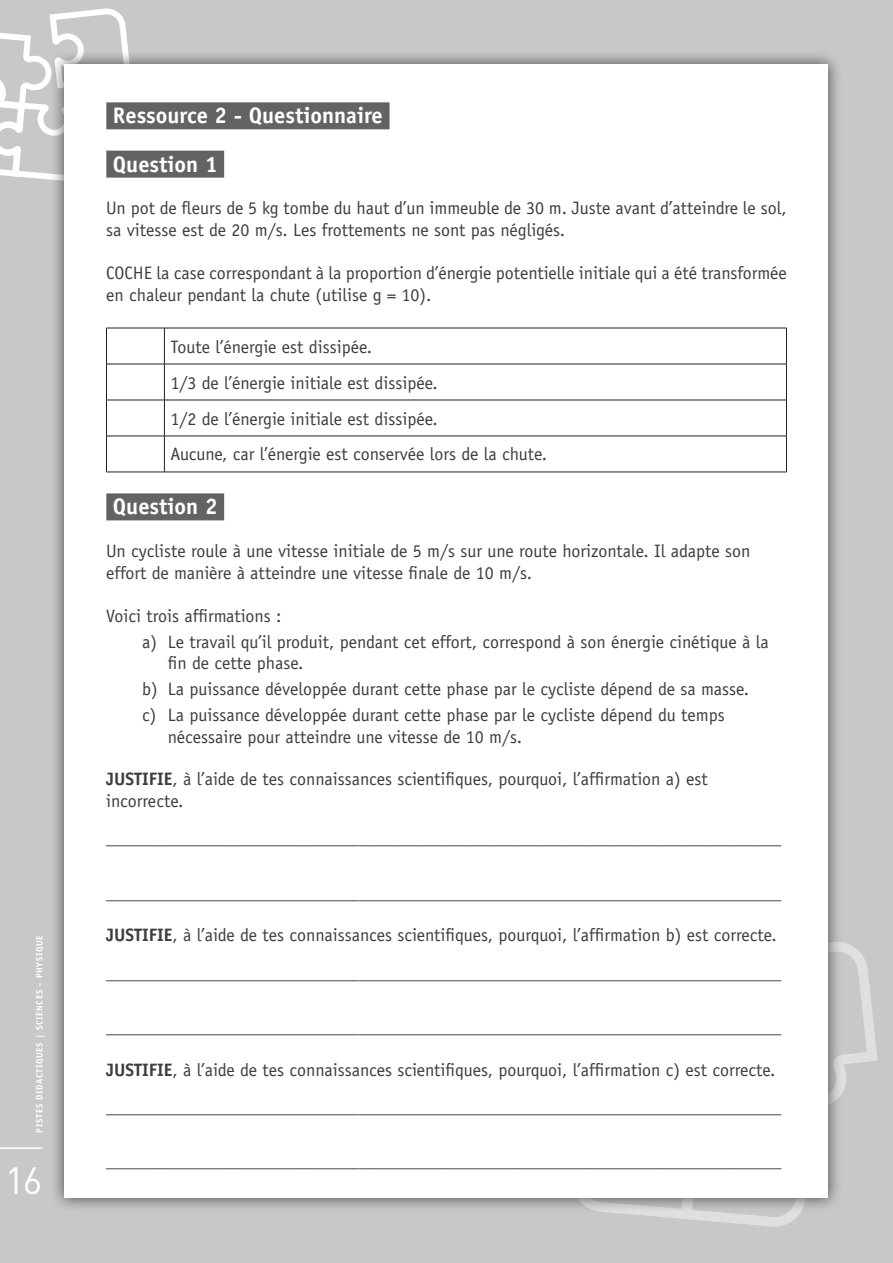
<style>
.page{position:relative;width:893px;height:1263px;background:#c7c8ca}
.page>*{position:absolute;margin:0;border:0;box-sizing:border-box;transform-origin:0 0}
.t1{font:37.5px "DINT";color:#fff}
.NIVEAU_2_2{font:700 22.5px "Officina Sans Std";color:#fff}
.NIVEAU_2_5{font:700 22.5px "Officina Sans Std";color:#fff}
.NIVEAU_1{font:18px/21.6px "Officina Sans Std";color:#3e3e3f}
.t2{font:700 9px "Officina Sans Std";letter-spacing:.08em;color:#fff}
.s1{font-weight:700}
</style>
<div class="page">
<svg style="left:0;top:8px;width:128px;height:172px"></svg>
<svg style="left:610px;top:942px;width:268px;height:285px"></svg>
<div style="left:50px;top:50px;width:792px;height:1162px;background:#231f20;opacity:.75"></div>
<div style="left:65px;top:65px;width:763px;height:1133px;background:#fff"></div>
<hr style="left:0;top:1147px;width:43px;height:2px;background:#fff">
<div style="left:106px;top:102px;width:284px;height:27px;background:#636366"></div>
<div style="left:106px;top:151px;width:118px;height:27px;background:#636366"></div>
<div style="left:106px;top:493px;width:118px;height:27px;background:#636366"></div>
<hr style="left:106px;top:328px;width:58px;height:1px;background:#231f20">
<hr style="left:106px;top:328px;width:1px;height:36px;background:#231f20">
<hr style="left:164px;top:328px;width:623px;height:1px;background:#231f20">
<hr style="left:164px;top:328px;width:1px;height:36px;background:#231f20">
<hr style="left:786px;top:328px;width:1px;height:36px;background:#231f20">
<hr style="left:106px;top:364px;width:58px;height:1px;background:#231f20">
<hr style="left:106px;top:364px;width:1px;height:36px;background:#231f20">
<hr style="left:164px;top:364px;width:623px;height:1px;background:#231f20">
<hr style="left:164px;top:364px;width:1px;height:36px;background:#231f20">
<hr style="left:786px;top:364px;width:1px;height:36px;background:#231f20">
<hr style="left:106px;top:400px;width:58px;height:1px;background:#231f20">
<hr style="left:106px;top:400px;width:1px;height:36px;background:#231f20">
<hr style="left:164px;top:400px;width:623px;height:1px;background:#231f20">
<hr style="left:164px;top:400px;width:1px;height:36px;background:#231f20">
<hr style="left:786px;top:400px;width:1px;height:36px;background:#231f20">
<hr style="left:106px;top:436px;width:58px;height:1px;background:#231f20">
<hr style="left:106px;top:436px;width:1px;height:36px;background:#231f20">
<hr style="left:164px;top:436px;width:623px;height:1px;background:#231f20">
<hr style="left:164px;top:436px;width:1px;height:36px;background:#231f20">
<hr style="left:786px;top:436px;width:1px;height:36px;background:#231f20">
<hr style="left:106px;top:472px;width:58px;height:1px;background:#231f20">
<hr style="left:164px;top:472px;width:623px;height:1px;background:#231f20">
<p class="t2" style="left:34px;top:1132px;width:199px;rotate:-90deg">PISTES DIDACTIQUES | SCIENCES - PHYSIQUE</p>
<h1 class="t1" style="left:5px;top:1157px;width:39px">16</h1>
<p class="NIVEAU_2_2" style="left:113px;top:102px;width:271px">Ressource 2 - Questionnaire</p>
<p class="NIVEAU_2_5" style="left:113px;top:150px;width:106px">Question 1</p>
<p class="NIVEAU_1" style="left:106px;top:198px;width:682px">Un pot de fleurs de 5 kg tombe du haut d’un immeuble de 30 m. Juste avant d’atteindre le sol, sa vitesse est de 20 m/s. Les frottements ne sont pas négligés.</p>
<p class="NIVEAU_1" style="left:106px;top:262px;width:682px">COCHE la case correspondant à la proportion d’énergie potentielle initiale qui a été transformée en chaleur pendant la chute (utilise g = 10).</p>
<p class="NIVEAU_1" style="left:170px;top:336px;width:203px">Toute l’énergie est dissipée.</p>
<p class="NIVEAU_1" style="left:170px;top:372px;width:269px">1/3 de l’énergie initiale est dissipée.</p>
<p class="NIVEAU_1" style="left:170px;top:408px;width:269px">1/2 de l’énergie initiale est dissipée.</p>
<p class="NIVEAU_1" style="left:170px;top:444px;width:378px">Aucune, car l’énergie est conservée lors de la chute.</p>
<p class="NIVEAU_2_5" style="left:113px;top:493px;width:106px">Question 2</p>
<p class="NIVEAU_1" style="left:106px;top:540px;width:646px">Un cycliste roule à une vitesse initiale de 5 m/s sur une route horizontale. Il adapte son effort de manière à atteindre une vitesse finale de 10 m/s.</p>
<p class="NIVEAU_1" style="left:106px;top:605px;width:177px">Voici trois affirmations :</p>
<p class="NIVEAU_1" style="left:168px;top:631px;width:602px;text-indent:-26px">a) Le travail qu’il produit, pendant cet effort, correspond à son énergie cinétique à la fin de cette phase.</p>
<p class="NIVEAU_1" style="left:142px;top:678px;width:608px">b) La puissance développée durant cette phase par le cycliste dépend de sa masse.</p>
<p class="NIVEAU_1" style="left:168px;top:704px;width:558px;text-indent:-26px">c) La puissance développée durant cette phase par le cycliste dépend du temps nécessaire pour atteindre une vitesse de 10 m/s.</p>
<p class="NIVEAU_1" style="left:106px;top:768px;width:603px"><span class="s1">JUSTIFIE</span>, à l’aide de tes connaissances scientifiques, pourquoi, l’affirmation a) est incorrecte.</p>
<p class="NIVEAU_1" style="left:106px;top:827px;width:676px">___________________________________________________________________________</p>
<p class="NIVEAU_1" style="left:106px;top:882px;width:676px">___________________________________________________________________________</p>
<p class="NIVEAU_1" style="left:106px;top:924px;width:672px"><span class="s1">JUSTIFIE</span>, à l’aide de tes connaissances scientifiques, pourquoi, l’affirmation b) est correcte.</p>
<p class="NIVEAU_1" style="left:106px;top:962px;width:676px">___________________________________________________________________________</p>
<p class="NIVEAU_1" style="left:106px;top:1016px;width:676px">___________________________________________________________________________</p>
<p class="NIVEAU_1" style="left:106px;top:1059px;width:671px"><span class="s1">JUSTIFIE</span>, à l’aide de tes connaissances scientifiques, pourquoi, l’affirmation c) est correcte.</p>
<p class="NIVEAU_1" style="left:106px;top:1096px;width:676px">___________________________________________________________________________</p>
<p class="NIVEAU_1" style="left:106px;top:1150px;width:676px">___________________________________________________________________________</p>
</div>
